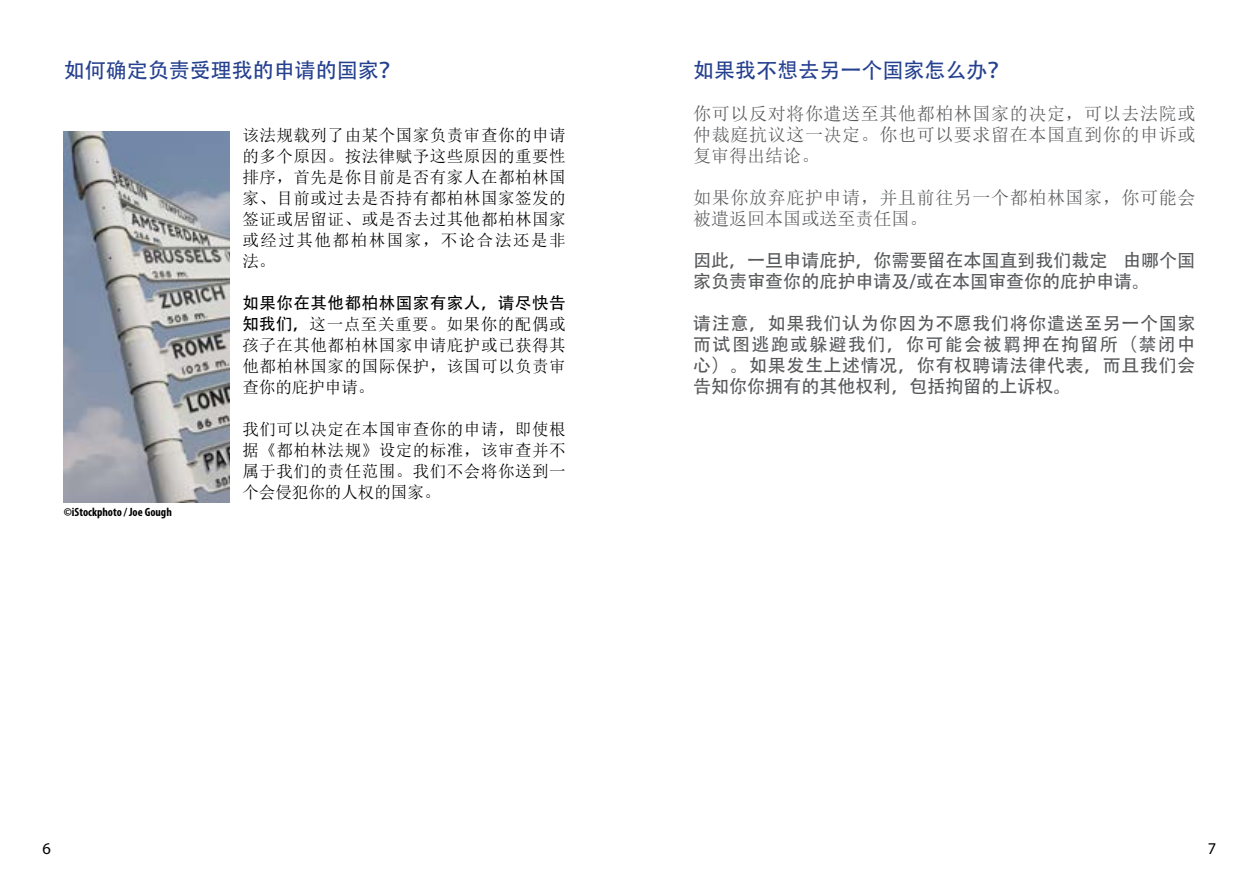
<style>
.page{position:relative;width:1259px;height:893px;background:#fff}
.page>*{position:absolute;margin:0;border:0;box-sizing:border-box;transform-origin:0 0}
.Default_question{font:21px "Adobe Heiti Std";color:#25408f}
.Default_bold{font:18px/21px "Adobe Heiti Std";color:#58595b}
.Default_bold-2{font:18px/21px "Sim Sun";letter-spacing:.035em;color:#58595b;text-align:justify}
.väliotsikko{font:16.5px/21px "Sim Sun";letter-spacing:.03em;color:#000;text-align:justify}
.t1{font:16.5px "Myriad Pro";color:#000}
.Footnote_Text{font:700 condensed 12px "Myriad Pro";color:#000}
.s1{font-family:"Adobe Heiti Std"}
</style>
<div class="page">
<img style="left:64px;top:132px;width:166px;height:370px">
<p class="Default_question" style="left:64px;top:58px;width:337px">如何确定负责受理我的申请的国家？</p>
<p class="Footnote_Text" style="left:64px;top:505px;width:110px">©iStockphoto / Joe Gough</p>
<h3 class="väliotsikko" style="left:242px;top:125px;width:325px">该法规载列了由某个国家负责审查你的申请的多个原因。按法律赋予这些原因的重要性排序，首先是你目前是否有家人在都柏林国家、目前或过去是否持有都柏林国家签发的签证或居留证、或是否去过其他都柏林国家或经过其他都柏林国家，不论合法还是非法。</h3>
<h3 class="väliotsikko" style="left:242px;top:293px;width:325px"><span class="s1">如果你在其他都柏林国家有家人，请尽快告知我们，</span>这一点至关重要。如果你的配偶或孩子在其他都柏林国家申请庇护或已获得其他都柏林国家的国际保护，该国可以负责审查你的庇护申请。</h3>
<h3 class="väliotsikko" style="left:242px;top:419px;width:325px">我们可以决定在本国审查你的申请，即使根据《都柏林法规》设定的标准，该审查并不属于我们的责任范围。我们不会将你送到一个会侵犯你的人权的国家。</h3>
<p class="Default_question" style="left:693px;top:58px;width:317px">如果我不想去另一个国家怎么办？</p>
<p class="Default_bold-2" style="left:693px;top:103px;width:503px">你可以反对将你遣送至其他都柏林国家的决定，可以去法院或仲裁庭抗议这一决定。你也可以要求留在本国直到你的申诉或复审得出结论。</p>
<p class="Default_bold-2" style="left:693px;top:187px;width:503px">如果你放弃庇护申请，并且前往另一个都柏林国家，你可能会被遣返回本国或送至责任国。</p>
<p class="Default_bold" style="left:693px;top:251px;width:503px">因此，一旦申请庇护，你需要留在本国直到我们裁定 由哪个国家负责审查你的庇护申请及/或在本国审查你的庇护申请。</p>
<p class="Default_bold" style="left:693px;top:314px;width:503px;text-align:justify">请注意，如果我们认为你因为不愿我们将你遣送至另一个国家而试图逃跑或躲避我们，你可能会被羁押在拘留所（禁闭中心）。如果发生上述情况，你有权聘请法律代表，而且我们会告知你你拥有的其他权利，包括拘留的上诉权。</p>
<p class="t1" style="left:43px;top:839px;width:10px">6</p>
<p class="t1" style="left:1208px;top:839px;width:10px">7</p>
</div>
